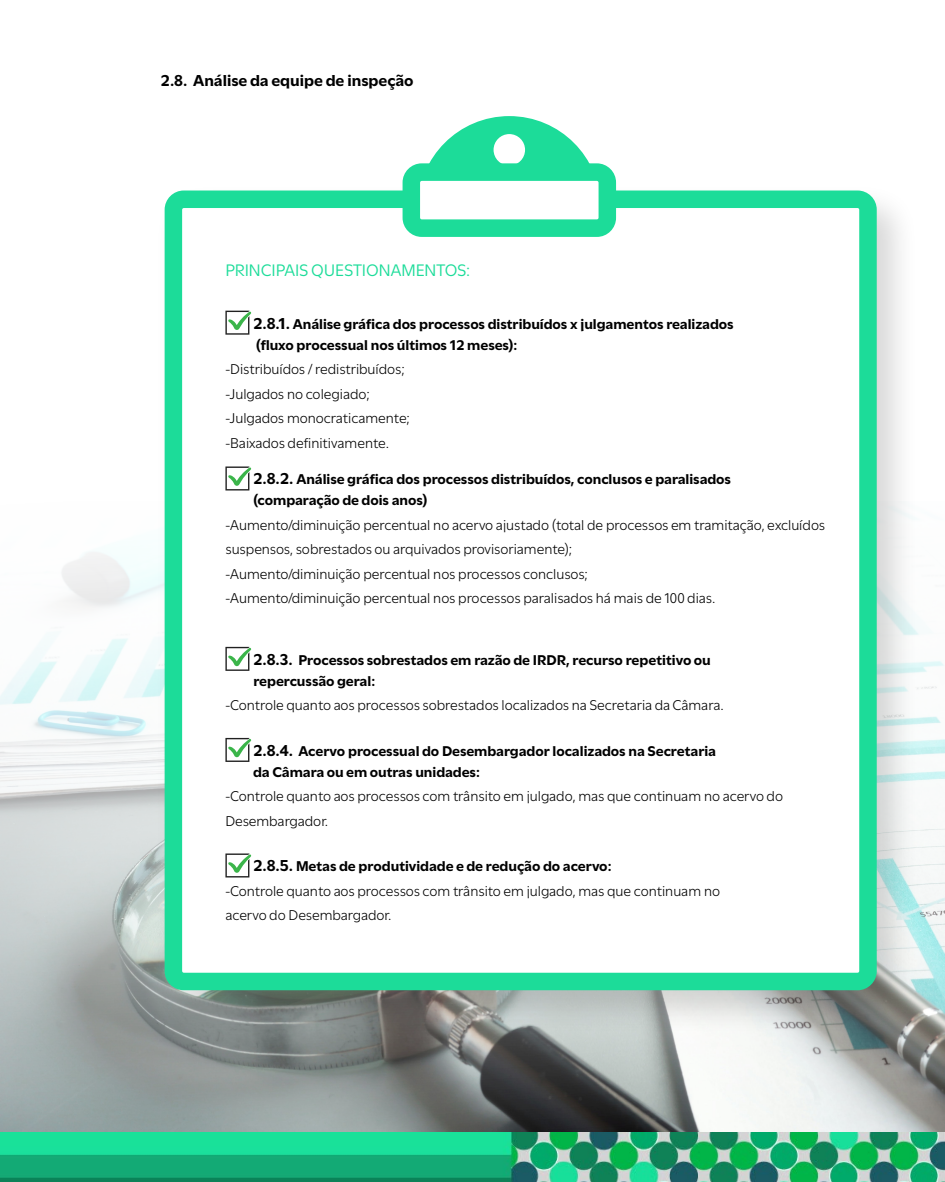
<style>
.page{position:relative;width:945px;height:1182px;background:#fff}
.page>*{position:absolute;margin:0;border:0;box-sizing:border-box;transform-origin:0 0}
.t1{font:17.5px "Utile";letter-spacing:-.005em;color:#1cdc99}
.t2{font:700 16.62px "Utile";color:#000}
.t3{font:14.88px/24.5px "Utile";color:#000}
.t4{font:700 14.88px/21px "Utile";letter-spacing:-.005em;color:#000}
.s1{font-size:16.62px}
.s2{font-weight:700;font-size:16.62px}
.s3{font-weight:700}
</style>
<div class="page">
<img style="left:0;top:552px;width:945px;height:629px">
<div style="left:418px;top:116px;width:183px;height:183px;background:#1cdc99;border-radius:50%"></div>
<div style="left:494px;top:134px;width:31px;height:31px;background:#fff;border-radius:50%"></div>
<div style="left:154px;top:182px;width:765px;height:853px;background:#000;opacity:.16"></div>
<div style="left:173px;top:199px;width:695px;height:782px;background:#fff;border-radius:10px"></div>
<div style="left:165px;top:190px;width:712px;height:800px;border:18px solid #1cdc99;border-radius:10px"></div>
<svg style="left:225px;top:310px;width:26px;height:24px"></svg>
<svg style="left:225px;top:466px;width:26px;height:24px"></svg>
<svg style="left:225px;top:646px;width:26px;height:24px"></svg>
<svg style="left:225px;top:737px;width:26px;height:24px"></svg>
<svg style="left:225px;top:853px;width:26px;height:24px"></svg>
<div style="left:411px;top:172px;width:196px;height:56px;background:#fff;border-radius:10px"></div>
<div style="left:403px;top:163px;width:213px;height:74px;border:18px solid #1cdc99;border-radius:10px"></div>
<p class="t2" style="left:161px;top:67px;width:254px">2.8. Análise da equipe de inspeção</p>
<p class="t1" style="left:225px;top:256px;width:246px">PRINCIPAIS QUESTIONAMENTOS:</p>
<p class="t4" style="left:254px;top:311px;width:482px"><span class="s1">2.8.1.</span> Análise gráfica dos processos distribuídos x julgamentos realizados (fluxo processual nos últimos 12 meses):</p>
<p class="t3" style="left:225px;top:355px;width:186px">-Distribuídos / redistribuídos; -Julgados no colegiado; -Julgados monocraticamente; -Baixados definitivamente.</p>
<p class="t4" style="left:253px;top:467px;width:479px"><span class="s1">2.8.2.</span> Análise gráfica dos processos distribuídos, conclusos e paralisados (comparação de dois anos)</p>
<p class="t3" style="left:225px;top:511px;width:601px">-Aumento/diminuição percentual no acervo ajustado (total de processos em tramitação, excluídos suspensos, sobrestados ou arquivados provisoriamente);<br>-Aumento/diminuição percentual nos processos conclusos;<br>-Aumento/diminuição percentual nos processos paralisados há mais de 100 dias.</p>
<p class="t4" style="left:253px;top:647px;width:459px"><span class="s1">2.8.3.</span> Processos sobrestados em razão de IRDR, recurso repetitivo ou repercussão geral:</p>
<p class="t3" style="left:225px;top:691px;width:500px">-Controle quanto aos processos sobrestados localizados na Secretaria da Câmara.</p>
<p class="t4" style="left:253px;top:738px;width:465px"><span class="s1">2.8.4.</span> Acervo processual do Desembargador localizados na Secretaria da Câmara ou em outras unidades:</p>
<p class="t3" style="left:225px;top:782px;width:559px">-Controle quanto aos processos com trânsito em julgado, mas que continuam no acervo do<br>Desembargador.</p>
<p class="t3" style="left:225px;top:852px;width:496px;text-indent:28px"><span class="s2">2.8.5.</span> <span class="s3">Metas de produtividade e de redução do acervo:<br></span>-Controle quanto aos processos com trânsito em julgado, mas que continuam no acervo do Desembargador.</p>
</div>
